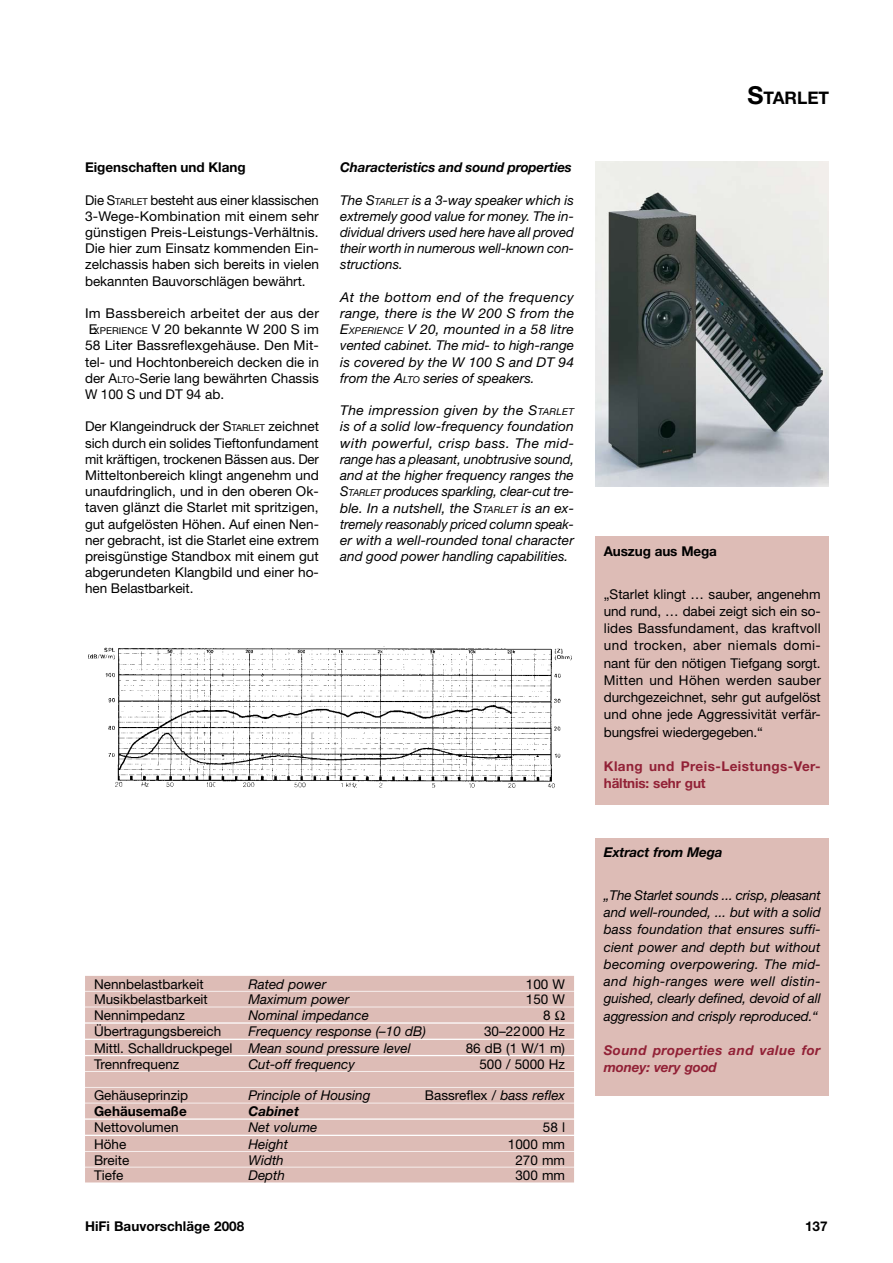
<style>
.page{position:relative;width:893px;height:1263px;background:#fff}
.page>*{position:absolute;margin:0;border:0;box-sizing:border-box;transform-origin:0 0}
.t1{font:700 17.4px "Helvetica Neue";color:#000}
.t2{font:13.5px/16.2px "Helvetica Neue";color:#000;text-align:justify}
.t3{font:italic 13.5px/16.2px "Helvetica Neue";color:#000;text-align:justify}
.t4{font:700 13.5px "Helvetica Neue";color:#000}
.t5{font:italic 700 13.5px "Helvetica Neue";letter-spacing:-.01em;color:#000}
.t6{font:700 13.5px/17.2px "Helvetica Neue";letter-spacing:.03em;color:#922136}
.t7{font:italic 700 13.5px/17.2px "Helvetica Neue";letter-spacing:.03em;color:#922136}
.s1{font-size:9.45px}
.s2{font-style:italic}
.s3{font-size:24.75px}
</style>
<div class="page">
<img style="left:595px;top:162px;width:233px;height:325px">
<div style="left:595px;top:536px;width:234px;height:269px;background:#ddbcb6"></div>
<img style="left:88px;top:646px;width:484px;height:143px">
<div style="left:85px;top:976px;width:489px;height:15px;background:#ddbcb6"></div>
<div style="left:85px;top:992px;width:489px;height:15px;background:#ddbcb6"></div>
<div style="left:85px;top:1007px;width:489px;height:15px;background:#ddbcb6"></div>
<div style="left:85px;top:1024px;width:489px;height:15px;background:#ddbcb6"></div>
<div style="left:85px;top:1040px;width:489px;height:15px;background:#ddbcb6"></div>
<div style="left:85px;top:1056px;width:489px;height:15px;background:#ddbcb6"></div>
<div style="left:85px;top:1072px;width:489px;height:15px;background:#ddbcb6"></div>
<div style="left:85px;top:1088px;width:489px;height:15px;background:#ddbcb6"></div>
<div style="left:85px;top:1103px;width:489px;height:15px;background:#ddbcb6"></div>
<div style="left:85px;top:1120px;width:489px;height:15px;background:#ddbcb6"></div>
<div style="left:85px;top:1136px;width:489px;height:15px;background:#ddbcb6"></div>
<div style="left:85px;top:1152px;width:489px;height:15px;background:#ddbcb6"></div>
<div style="left:85px;top:1167px;width:489px;height:15px;background:#ddbcb6"></div>
<div style="left:595px;top:838px;width:234px;height:258px;background:#ddbcb6"></div>
<p class="t4" style="left:85px;top:159px;width:162px">Eigenschaften und Klang</p>
<p class="t2" style="left:85px;top:191px;width:235px">Die S<span class="s1">tarlet</span> besteht aus einer klassischen 3-Wege-Kombination mit einem sehr günstigen Preis-Leistungs-Verhältnis.<br>Die hier zum Einsatz kommenden Ein&shy;zelchassis haben sich bereits in vielen bekannten Bauvorschlägen bewährt.</p>
<p class="t2" style="left:85px;top:305px;width:235px">Im Bassbereich arbeitet der aus der E<span class="s1">xperi ence</span> V 20 bekannte W 200 S im 58 Liter Bassreflexgehäuse. Den Mit&shy;tel- und Hochtonbereich decken die in der A<span class="s1">lto</span>-Serie lang bewährten Chassis W 100 S und DT 94 ab.</p>
<p class="t2" style="left:85px;top:418px;width:235px">Der Klangeindruck der S<span class="s1">tarlet</span> zeichnet sich durch ein solides Tieftonfundament mit kräftigen, trockenen Bässen aus. Der Mitteltonbereich klingt angenehm und unaufdringlich, und in den oberen Ok&shy;taven glänzt die Starlet mit spritzigen, gut aufgelösten Höhen. Auf einen Nen&shy;ner gebracht, ist die Starlet eine extrem preisgünstige Standbox mit einem gut abgerundeten Klangbild und einer ho&shy;hen Belastbarkeit.</p>
<p class="t5" style="left:340px;top:159px;width:233px">Characteristics and sound properties</p>
<p class="t3" style="left:340px;top:191px;width:235px">The S<span class="s1">tarlet</span> is a 3-way speaker which is extremely good value for money. The in&shy;dividual drivers used here have all proved their worth in numerous well-known con&shy;structions.</p>
<p class="t3" style="left:340px;top:289px;width:235px">At the bottom end of the frequency range, there is the W 200 S from the E<span class="s1">xperience</span> V 20, mounted in a 58 litre vented cabinet. The mid- to high-range is covered by the W 100 S and DT 94 from the A<span class="s1">lto</span> series of speakers.</p>
<p class="t3" style="left:340px;top:402px;width:235px">The impression given by the S<span class="s1">tarlet </span>is of a solid low-frequency foundation with powerful, crisp bass. The mid&shy;range has a pleasant, unobtrusive sound, and at the higher frequency ranges the S<span class="s1">tarlet</span> produces sparkling, clear-cut tre&shy;ble. In a nutshell, the S<span class="s1">tarlet</span> is an ex&shy;tremely reasonably priced column speak&shy;er with a well-rounded tonal character and good power handling capabilities.</p>
<p class="t2" style="left:94px;top:975px;width:111px">Nennbelastbarkeit</p>
<p class="t3" style="left:249px;top:975px;width:79px">Rated power</p>
<p class="t2" style="left:526px;top:975px;width:41px">100 W</p>
<p class="t2" style="left:94px;top:991px;width:115px">Musikbelastbarkeit</p>
<p class="t3" style="left:249px;top:991px;width:102px">Maximum power</p>
<p class="t2" style="left:526px;top:991px;width:41px">150 W</p>
<p class="t2" style="left:94px;top:1007px;width:93px">Nennimpedanz</p>
<p class="t3" style="left:249px;top:1007px;width:122px">Nominal impedance</p>
<p class="t2" style="left:543px;top:1007px;width:9px">8</p>
<p class="t2" style="left:94px;top:1023px;width:129px">Übertragungsbereich</p>
<p class="t3" style="left:249px;top:1023px;width:179px">Frequency response (–10 dB)</p>
<p class="t2" style="left:484px;top:1023px;width:83px">30–22000 Hz</p>
<p class="t2" style="left:94px;top:1039px;width:318px">Mittl. Schalldruckpegel <span class="s2">Mean sound pressure level</span></p>
<p class="t2" style="left:466px;top:1039px;width:101px">86 dB (1 W/1 m)</p>
<p class="t2" style="left:94px;top:1056px;width:87px">Trennfrequenz</p>
<p class="t3" style="left:249px;top:1056px;width:108px">Cut-off frequency</p>
<p class="t2" style="left:479px;top:1056px;width:87px">500 / 5000 Hz</p>
<p class="t2" style="left:94px;top:1087px;width:96px">Gehäuseprinzip</p>
<p class="t3" style="left:249px;top:1087px;width:123px">Principle of Housing</p>
<p class="t2" style="left:425px;top:1087px;width:142px">Bassreflex / <span class="s2">bass reflex</span></p>
<p class="t4" style="left:94px;top:1103px;width:94px">Gehäusemaße</p>
<p class="t5" style="left:249px;top:1103px;width:52px">Cabinet</p>
<p class="t2" style="left:94px;top:1119px;width:86px">Nettovolumen</p>
<p class="t3" style="left:249px;top:1119px;width:70px">Net volume</p>
<p class="t2" style="left:543px;top:1119px;width:24px">58 l</p>
<p class="t2" style="left:94px;top:1135px;width:34px">Höhe</p>
<p class="t3" style="left:249px;top:1135px;width:41px">Height</p>
<p class="t2" style="left:508px;top:1135px;width:59px">1000 mm</p>
<p class="t2" style="left:94px;top:1151px;width:37px">Breite</p>
<p class="t3" style="left:249px;top:1151px;width:37px">Width</p>
<p class="t2" style="left:515px;top:1151px;width:51px">270 mm</p>
<p class="t2" style="left:94px;top:1167px;width:31px">Tiefe</p>
<p class="t3" style="left:249px;top:1167px;width:38px">Depth</p>
<p class="t2" style="left:515px;top:1167px;width:51px">300 mm</p>
<p class="t1" style="left:747px;top:87px;width:83px"><span class="s3">S</span>tarlet</p>
<p class="t4" style="left:604px;top:542px;width:115px">Auszug aus Mega</p>
<p class="t2" style="left:604px;top:585px;width:218px;line-height:17.2px">„Starlet klingt … sauber, angenehm und rund, … dabei zeigt sich ein so&shy;lides Bass-fundament, das kraftvoll und trocken, aber niemals domi&shy;nant für den nötigen Tiefgang sorgt.<br>Mitten und Höhen werden sauber durchge-zeichnet, sehr gut aufgelöst und ohne jede Aggressivität verfär&shy;bungsfrei wiedergegeben.“</p>
<p class="t6" style="left:604px;top:757px;width:218px">Klang und Preis-Leistungs-Ver&shy;hältnis: sehr gut</p>
<p class="t5" style="left:604px;top:844px;width:120px">Extract from Mega</p>
<p class="t3" style="left:604px;top:886px;width:218px;line-height:17.2px">„The Starlet sounds ... crisp, pleasant and well-rounded, ... but with a solid bass foundation that ensures suffi&shy;cient power and depth but without becoming overpowering. The mid&shy;and high-ranges were well distin&shy;guished, clearly defined, devoid of all aggression and crisply reproduced.“</p>
<p class="t7" style="left:604px;top:1041px;width:218px">Sound properties and value for money: very good</p>
<p class="t4" style="left:85px;top:1218px;width:161px">HiFi Bauvorschläge 2008</p>
<p class="t4" style="left:805px;top:1218px;width:24px">137</p>
</div>
